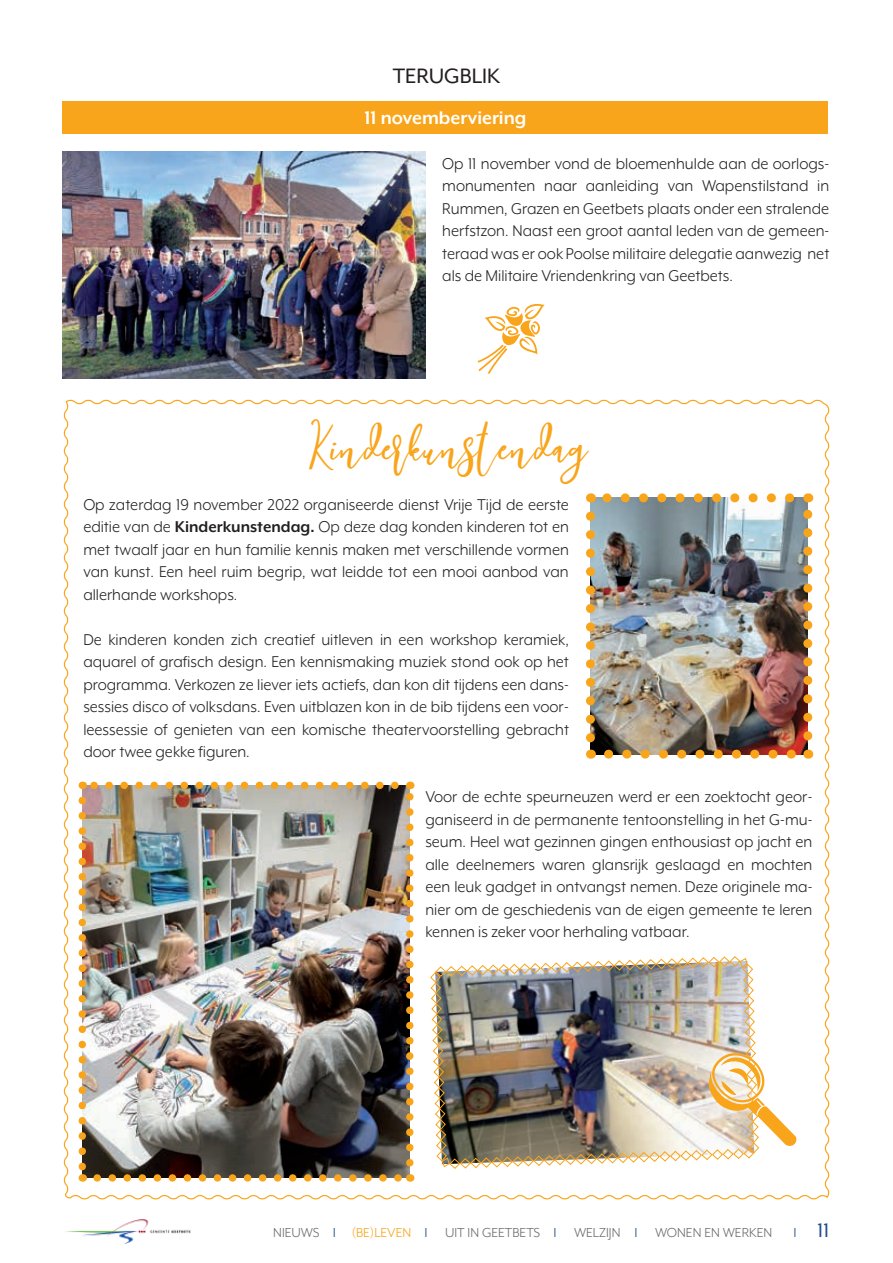
<style>
.page{position:relative;width:893px;height:1263px;background:#fff}
.page>*{position:absolute;margin:0;border:0;box-sizing:border-box;transform-origin:0 0}
.t1{font:48px "Siesta";color:#f9a51b}
.t2{font:24px "Mr Eaves XL Mod OT";color:#231f20}
.t3{font:22.5px "Mr Eaves XL Mod OT";color:#214d88}
.t4{font:700 21px "Mr Eaves XL Mod OT";color:#fff}
.t5{font:18px/22.5px "Mr Eaves XL Mod OT";color:#231f20;text-align:justify}
.t6{font:15px "Mr Eaves XL Mod OT";color:#6c6d70}
.s1{font-weight:700}
.s2{color:#214d88}
.s3{color:#f9a51b}
</style>
<div class="page">
<img style="left:65px;top:1219px;width:126px;height:25px">
<div style="left:63px;top:101px;width:765px;height:32px;background:#f9a51b"></div>
<img style="left:63px;top:151px;width:362px;height:228px">
<svg style="left:478px;top:304px;width:67px;height:70px"></svg>
<img style="left:63px;top:399px;width:767px;height:801px">
<img style="left:430px;top:955px;width:367px;height:214px">
<h2 class="t2" style="left:393px;top:63px;width:109px">TERUGBLIK</h2>
<p class="t4" style="left:364px;top:106px;width:164px">11 novemberviering</p>
<p class="t5" style="left:442px;top:152px;width:389px">Op 11 november vond de bloemenhulde aan de oorlogs&shy;monumenten naar aanleiding van Wapenstilstand in Rummen, Grazen en Geetbets plaats onder een stralende herfstzon. Naast een groot aantal leden van de gemeen&shy;teraad was er ook Poolse militaire delegatie aanwezig net als de Militaire Vriendenkring van Geetbets.</p>
<h1 class="t1" style="left:309px;top:411px;width:280px">Kinderkunstendag</h1>
<p class="t5" style="left:83px;top:493px;width:487px">Op zaterdag 19 november 2022 organiseerde dienst Vrije Tijd de eerste editie van de <span class="s1">Kinderkunstendag.</span> Op deze dag konden kinderen tot en met twaalf jaar en hun familie kennis maken met verschillende vormen van kunst. Een heel ruim begrip, wat leidde tot een mooi aanbod van allerhande workshops.</p>
<p class="t5" style="left:83px;top:628px;width:487px">De kinderen konden zich creatief uitleven in een workshop keramiek, aquarel of grafisch design. Een kennismaking muziek stond ook op het programma. Verkozen ze liever iets actiefs, dan kon dit tijdens een dans&shy;sessies disco of volksdans. Even uitblazen kon in de bib tijdens een voor&shy;leessessie of genieten van een komische theatervoorstelling gebracht door twee gekke figuren.</p>
<p class="t5" style="left:425px;top:786px;width:389px">Voor de echte speurneuzen werd er een zoektocht geor&shy;ganiseerd in de permanente tentoonstelling in het G-mu&shy;seum. Heel wat gezinnen gingen enthousiast op jacht en alle deelnemers waren glansrijk geslaagd en mochten een leuk gadget in ontvangst nemen. Deze originele ma&shy;nier om de geschiedenis van de eigen gemeente te leren kennen is zeker voor herhaling vatbaar.</p>
<p class="t6" style="left:273px;top:1224px;width:500px">NIEUWS <span class="s2">❘</span> <span class="s3">(BE)LEVEN</span> <span class="s2">❘</span> UIT IN GEETBETS <span class="s2">❘</span> WELZIJN <span class="s2">❘</span> WONEN EN WERKEN</p>
<p class="t3" style="left:794px;top:1218px;width:37px">❘ 11</p>
</div>
